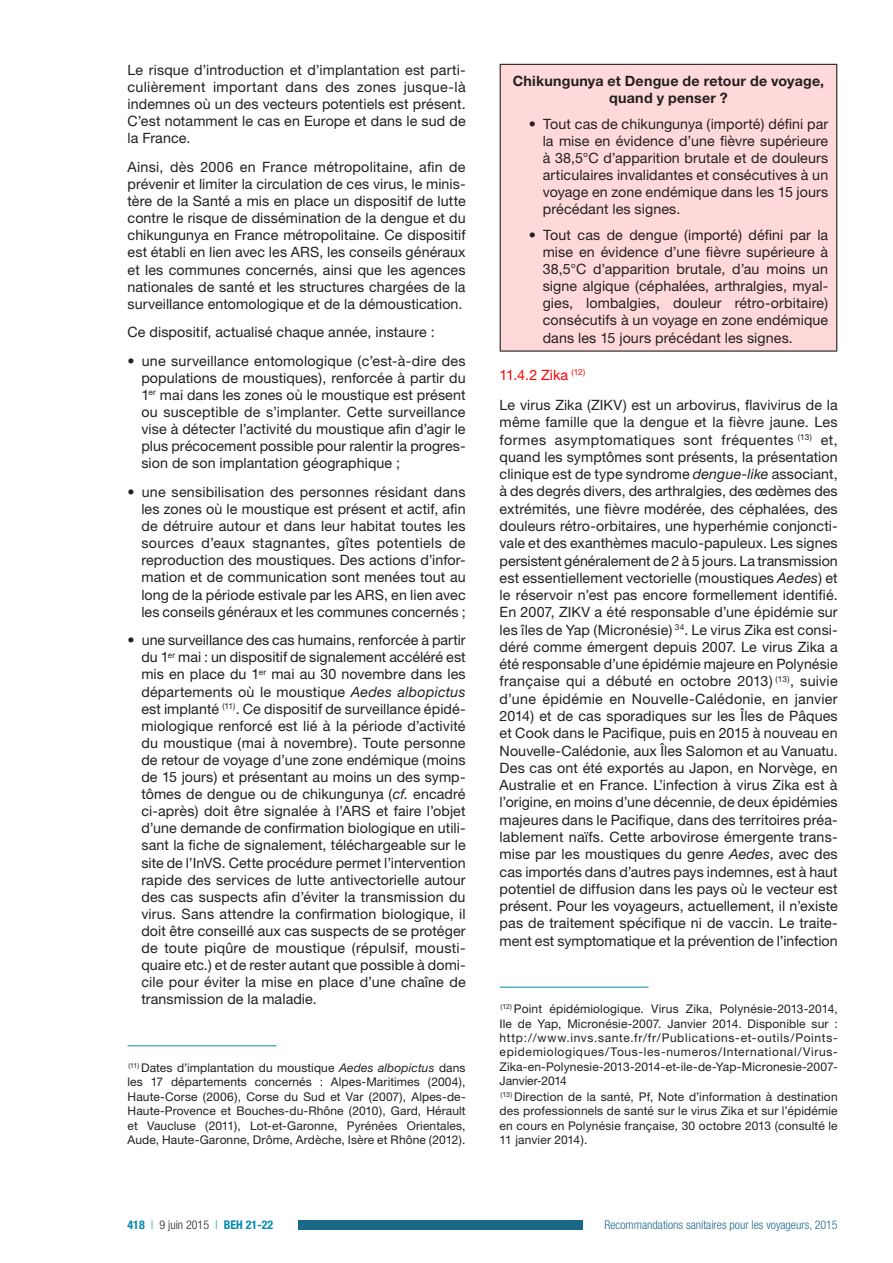
<style>
.page{position:relative;width:893px;height:1263px;background:#fff}
.page>*{position:absolute;margin:0;border:0;box-sizing:border-box;transform-origin:0 0}
.t1{font:14.25px/17.1px "Helvetica Neue";letter-spacing:.005em;color:#231f20;text-align:justify}
.t2{font:700 14.25px/17.1px "Helvetica Neue";letter-spacing:.015em;color:#231f20;text-align:center}
.t3{font:12px/14.5px "Helvetica Neue";letter-spacing:.015em;color:#231f20;text-align:justify}
.t4{font:300 condensed 12px "Helvetica Neue LT Std";color:#1c6889}
.t5{font:700 condensed 12px "Helvetica Neue";color:#008aac}
.s1{font-style:italic}
.s2{color:#f00}
.s3{font-family:"Helvetica Neue LT Std";font-weight:300}
.s4{font-family:"Helvetica Neue LT Std";font-weight:300;color:#231f20}
</style>
<div class="page">
<div style="left:298px;top:1220px;width:285px;height:10px;background:#1c6889"></div>
<hr style="left:128px;top:1045px;width:148px;height:1px;background:#008aac">
<div style="left:500px;top:64px;width:337px;height:287px;background:#ffd9d9"></div>
<hr style="left:500px;top:64px;width:337px;height:1px;background:#231f20">
<hr style="left:500px;top:65px;width:1px;height:285px;background:#231f20">
<hr style="left:836px;top:65px;width:1px;height:285px;background:#231f20">
<hr style="left:500px;top:350px;width:337px;height:2px;background:#231f20">
<hr style="left:500px;top:987px;width:148px;height:1px;background:#008aac">
<p class="t1" style="left:128px;top:61px;width:340px">Le risque d’introduction et d’implantation est parti&shy;culièrement important dans des zones jusque-là indemnes où un des vecteurs potentiels est présent.<br>C’est notamment le cas en Europe et dans le sud de la France.</p>
<p class="t1" style="left:128px;top:158px;width:340px">Ainsi, dès 2006 en France métropolitaine, afin de prévenir et limiter la circulation de ces virus, le minis&shy;tère de la Santé a mis en place un dispositif de lutte contre le risque de dissémination de la dengue et du chikungunya en France métropolitaine. Ce dispositif est établi en lien avec les ARS, les conseils généraux et les communes concernés, ainsi que les agences nationales de santé et les structures chargées de la surveillance entomologique et de la démoustication.</p>
<p class="t1" style="left:128px;top:323px;width:309px">Ce dispositif, actualisé chaque année, instaure :</p>
<p class="t1" style="left:141px;top:352px;width:326px;text-indent:-14px">• une surveillance entomologique (c’est-à-dire des populations de moustiques), renforcée à partir du 1<sup>er</sup> mai dans les zones où le moustique est présent ou susceptible de s’implanter. Cette surveillance vise à détecter l’activité du moustique afin d’agir le plus précocement possible pour ralentir la progres&shy;sion de son implantation géographique ;</p>
<p class="t1" style="left:141px;top:483px;width:326px;text-indent:-14px">• une sensibilisation des personnes résidant dans les zones où le moustique est présent et actif, afin de détruire autour et dans leur habitat toutes les sources d’eaux stagnantes, gîtes potentiels de reproduction des moustiques. Des actions d’infor&shy;mation et de communication sont menées tout au long de la période estivale par les ARS, en lien avec les conseils généraux et les communes concernés ;</p>
<p class="t1" style="left:141px;top:631px;width:326px;text-indent:-14px">• une surveillance des cas humains, renforcée à partir du 1<sup>er</sup> mai : un dispositif de signalement accéléré est mis en place du 1<sup>er</sup> mai au 30 novembre dans les départements où le moustique <span class="s1">Aedes albopictus </span>est implanté <sup>(11)</sup>. Ce dispositif de surveillance épidé&shy;miologique renforcé est lié à la période d’activité du moustique (mai à novembre). Toute personne de retour de voyage d’une zone endémique (moins de 15 jours) et présentant au moins un des symp&shy;tômes de dengue ou de chikungunya (<span class="s1">cf.</span> encadré ci-après) doit être signalée à l’ARS et faire l’objet d’une demande de confirmation biologique en utili&shy;sant la fiche de signalement, téléchargeable sur le site de l’InVS. Cette procédure permet l’intervention rapide des services de lutte antivectorielle autour des cas suspects afin d’éviter la transmission du virus. Sans attendre la confirmation biologique, il doit être conseillé aux cas suspects de se protéger de toute piqûre de moustique (répulsif, mousti&shy;quaire etc.) et de rester autant que possible à domi&shy;cile pour éviter la mise en place d’une chaîne de transmission de la maladie.</p>
<p class="t3" style="left:128px;top:1060px;width:340px"><sup>(11)</sup> Dates d’implantation du moustique <span class="s1">Aedes albopictus</span> dans les 17 départements concernés : Alpes-Maritimes (2004), Haute-Corse (2006), Corse du Sud et Var (2007), Alpes-de-Haute-Provence et Bouches-du-Rhône (2010), Gard, Hérault et Vaucluse (2011), Lot-et-Garonne, Pyrénées Orientales, Aude, Haute-Garonne, Drôme, Ardèche, Isère et Rhône (2012).</p>
<p class="t2" style="left:513px;top:72px;width:313px">Chikungunya et Dengue de retour de voyage, quand y penser ?</p>
<p class="t1" style="left:543px;top:115px;width:287px;text-indent:-14px">• Tout cas de chikungunya (importé) défini par la mise en évidence d’une fièvre supérieure à 38,5°C d’apparition brutale et de douleurs articulaires invalidantes et consécutives à un voyage en zone endémique dans les 15 jours précédant les signes.</p>
<p class="t1" style="left:543px;top:226px;width:287px;text-indent:-14px">• Tout cas de dengue (importé) défini par la mise en évidence d’une fièvre supérieure à 38,5°C d’apparition brutale, d’au moins un signe algique (céphalées, arthralgies, myal&shy;gies, lombalgies, douleur rétro-orbitaire) consécutifs à un voyage en zone endémique dans les 15 jours précédant les signes.</p>
<p class="t1" style="left:500px;top:360px;width:339px;line-height:30px"><span class="s2">11.4.2 Zika</span> <sup>(12)<br></sup>Le virus Zika (ZIKV) est un arbovirus, flavivirus de la</p>
<p class="t1" style="left:500px;top:413px;width:340px">même famille que la dengue et la fièvre jaune. Les formes asymptomatiques sont fréquentes <sup>(13)</sup> et, quand les symptômes sont présents, la présentation clinique est de type syndrome <span class="s1">dengue-like</span> associant, à des degrés divers, des arthralgies, des œdèmes des extrémités, une fièvre modérée, des céphalées, des douleurs rétro-orbitaires, une hyperhémie conjoncti&shy;vale et des exanthèmes maculo-papuleux. Les signes persistent généralement de 2 à 5 jours. La transmission est essentiellement vectorielle (moustiques <span class="s1">Aedes</span>) et le réservoir n’est pas encore formellement identifié.<br>En 2007, ZIKV a été responsable d’une épidémie sur les îles de Yap (Micronésie) <sup>34</sup>. Le virus Zika est consi&shy;déré comme émergent depuis 2007. Le virus Zika a été responsable d’une épidémie majeure en Polynésie française qui a débuté en octobre 2013) <sup>(13)</sup>, suivie d’une épidémie en Nouvelle-Calédonie, en janvier 2014) et de cas sporadiques sur les Îles de Pâques et Cook dans le Pacifique, puis en 2015 à nouveau en Nouvelle-Calédonie, aux Îles Salomon et au Vanuatu.<br>Des cas ont été exportés au Japon, en Norvège, en Australie et en France. L’infection à virus Zika est à l’origine, en moins d’une décennie, de deux épidémies majeures dans le Pacifique, dans des territoires préa&shy;lablement naïfs. Cette arbovirose émergente trans&shy;mise par les moustiques du genre <span class="s1">Aedes</span>, avec des cas importés dans d’autres pays indemnes, est à haut potentiel de diffusion dans les pays où le vecteur est présent. Pour les voyageurs, actuellement, il n’existe pas de traitement spécifique ni de vaccin. Le traite&shy;ment est symptomatique et la prévention de l’infection</p>
<p class="t3" style="left:500px;top:1001px;width:340px;text-align:left"><sup>(12)</sup> Point épidémiologique. Virus Zika, Polynésie-2013-2014, Ile de Yap, Micronésie-2007. Janvier 2014. Disponible sur : http://www.invs.sante.fr/fr/Publications-et-outils/Points&shy;epidemiologiques/Tous-les-numeros/International/Virus-Zika-en-Polynesie-2013-2014-et-ile-de-Yap-Micronesie-2007- Janvier-2014<br><sup>(13)</sup> Direction de la santé, Pf, Note d’information à destination des professionnels de santé sur le virus Zika et sur l’épidémie en cours en Polynésie française, 30 octobre 2013 (consulté le 11 janvier 2014).</p>
<p class="t5" style="left:128px;top:1218px;width:147px">418 <span class="s3">|</span> <span class="s4">9 juin 2015</span> <span class="s3">|</span> BEH 21-22</p>
<p class="t4" style="left:604px;top:1218px;width:235px">Recommandations sanitaires pour les voyageurs, 2015</p>
</div>
